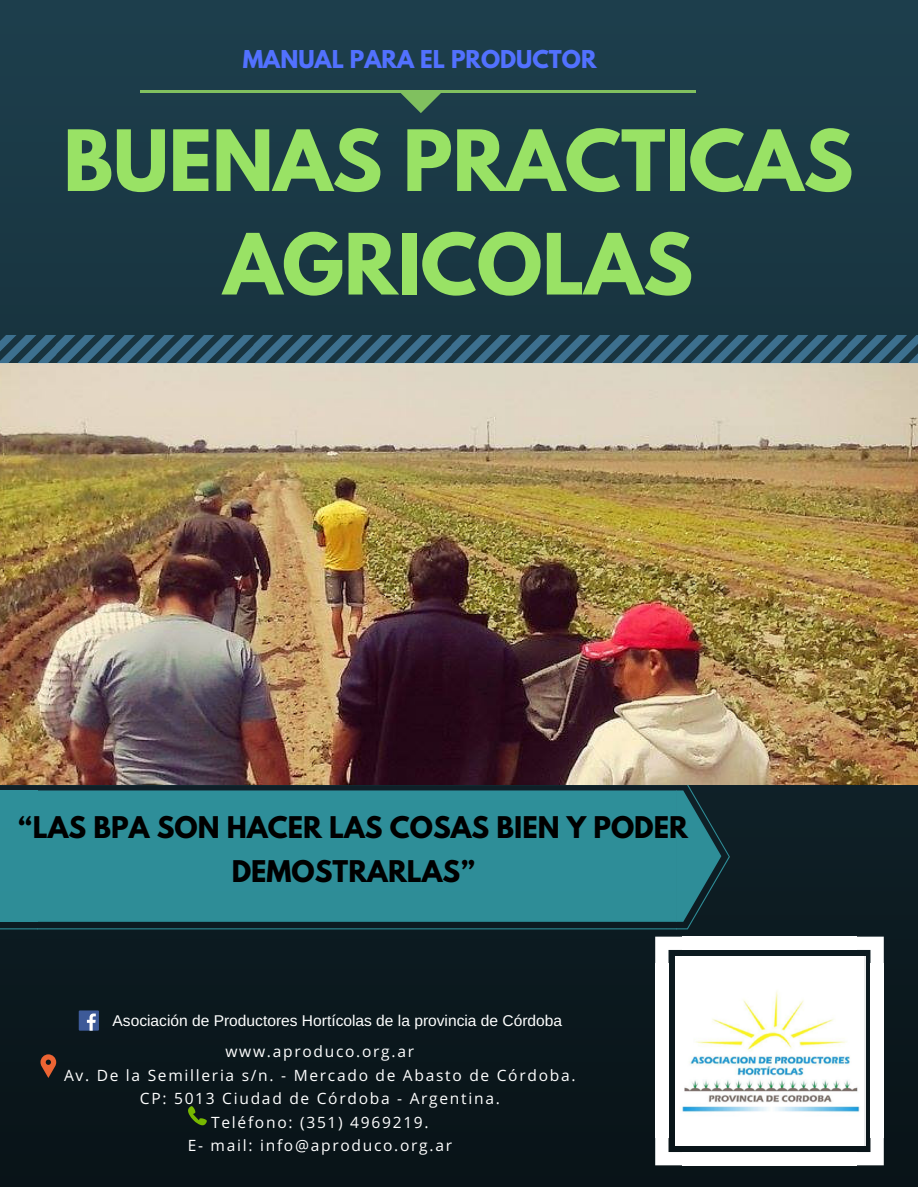
<style>
.page{position:relative;width:918px;height:1187px;background:#fff}
.page>*{position:absolute;margin:0;border:0;box-sizing:border-box;transform-origin:0 0}
.t1{font:700 74.7px/103.5px "League Spartan";color:#99e265;text-align:center}
.t2{font:700 26.4px/43.8px "League Spartan";color:#000;text-align:center}
.t3{font:700 21.75px "League Spartan";color:#5271ff}
.t4{font:15.6px/23.5px "Open Sans";letter-spacing:.11em;color:#fff;text-align:center}
.t5{font:15.6px "Arimo";color:#fff}
</style>
<div class="page">
<img style="left:0;top:0;width:918px;height:1186px">
<div style="left:0;top:790px;width:38px;height:131px;background:#2e8e98"></div>
<hr style="left:0;top:785px;width:38px;height:1px;background:#44d9e6">
<hr style="left:0;top:928px;width:38px;height:1px;background:#44d9e6">
<svg style="left:37px;top:785px;width:693px;height:144px;background:#2a808a"></svg>
<img style="left:0;top:363px;width:918px;height:421px">
<svg style="left:855px;top:1136px;width:29px;height:29px"></svg>
<div style="left:655px;top:963px;width:14px;height:174px;background:#fff"></div>
<svg style="left:655px;top:1136px;width:29px;height:29px"></svg>
<div style="left:870px;top:963px;width:14px;height:175px;background:#fff"></div>
<div style="left:682px;top:1151px;width:175px;height:14px;background:#fff"></div>
<svg style="left:855px;top:936px;width:29px;height:29px"></svg>
<svg style="left:655px;top:936px;width:29px;height:29px"></svg>
<div style="left:682px;top:936px;width:175px;height:13px;background:#fff"></div>
<img style="left:675px;top:956px;width:190px;height:188px">
<div style="left:79px;top:1010px;width:20px;height:20px;background:#3d5a98"></div>
<svg style="left:87px;top:1013px;width:9px;height:17px"></svg>
<svg style="left:141px;top:92px;width:555px;height:21px;background:#24464a"></svg>
<hr style="left:141px;top:90px;width:555px;height:2px;background:#99e265">
<svg style="left:0;top:335px;width:918px;height:28px;background:#2b5368"></svg>
<svg style="left:188px;top:1106px;width:19px;height:19px"></svg>
<svg style="left:41px;top:1054px;width:15px;height:23px"></svg>
<h3 class="t3" style="left:243px;top:42px;width:355px">MANUAL PARA EL PRODUCTOR</h3>
<h1 class="t1" style="left:63px;top:108px;width:792px">BUENAS PRACTICAS<br>AGRICOLAS</h1>
<h2 class="t2" style="left:18px;top:805px;width:671px">“LAS BPA SON HACER LAS COSAS BIEN Y PODER<br>DEMOSTRARLAS”</h2>
<p class="t5" style="left:113px;top:1012px;width:451px">Asociación de Productores Hortícolas de la provincia de Córdoba</p>
<p class="t4" style="left:64px;top:1039px;width:513px">www.aproduco.org.ar<br>Av. De la Semilleria s/n. - Mercado de Abasto de Córdoba.<br>CP: 5013 Ciudad de Córdoba - Argentina.<br>Teléfono: (351) 4969219.<br>E- mail: info@aproduco.org.ar</p>
</div>
